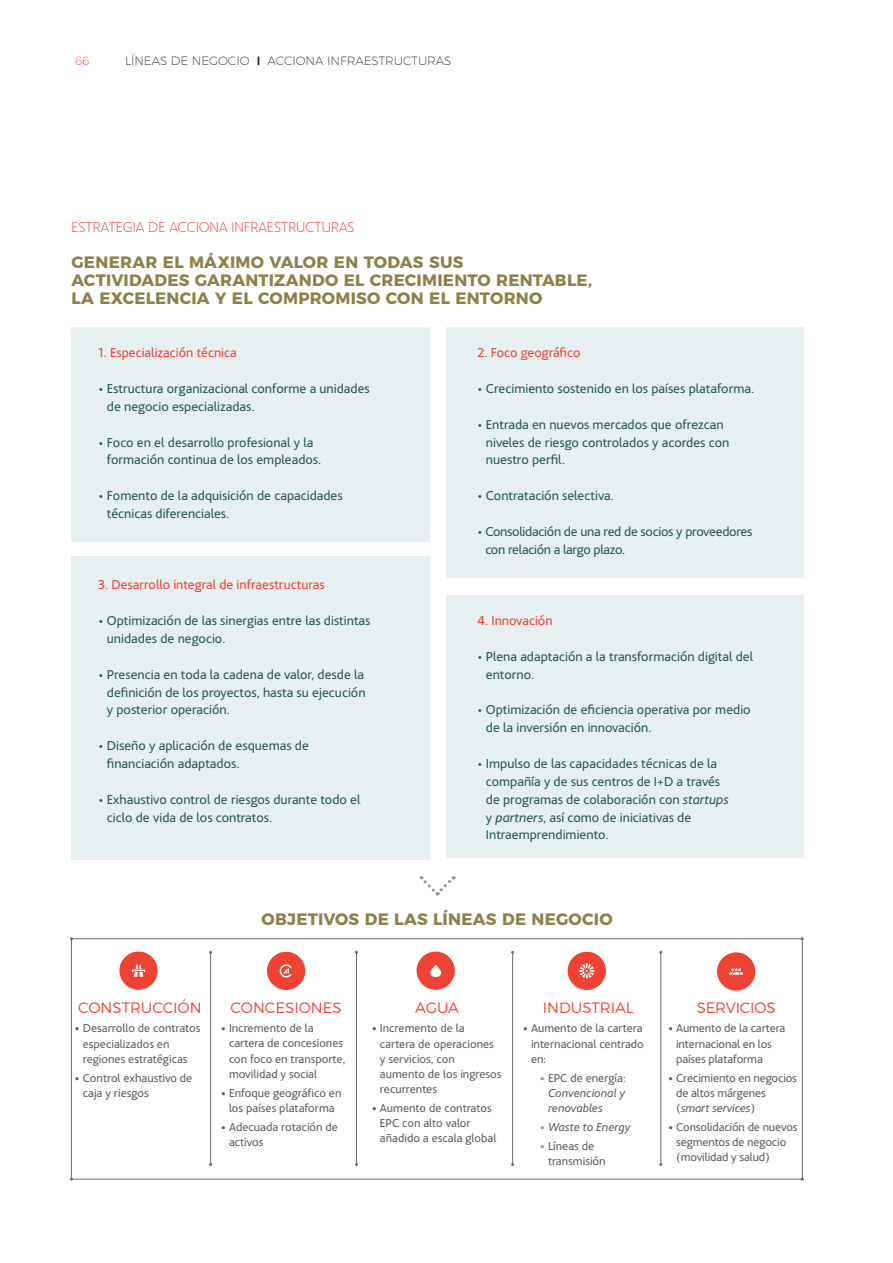
<style>
.page{position:relative;width:893px;height:1263px;background:#fff}
.page>*{position:absolute;margin:0;border:0;box-sizing:border-box;transform-origin:0 0}
.SUMARIO_2016{font:700 16.5px/18px "Montserrat";letter-spacing:.015em;color:#8c8249}
._61_SUBTITULO_TABLA{font:300 15px "Montserrat";color:#ee4234}
._03_LADILLO{font:300 15px "Acciona";color:#ee4234}
._02_TEXTO_GENERAL{font:13.5px/17.9px "Acciona";color:#265958}
._03_LADILLO_2{font:13.5px "Acciona";color:#ee4234}
._02_TEXTO_GENERAL-2{font:13.5px/17.9px "Acciona";letter-spacing:-.02em;color:#265958}
._61_SUBTITULO_TABLA-2{font:12px/15px "Acciona";color:#5a5e5f}
._61_SUBTITULO_TABLA-3{font:italic 12px/15px "Acciona";color:#5a5e5f;text-align:justify}
.t1{font:200 12px "Montserrat";color:#231f20}
.t2{font:200 12px "Montserrat";color:#ee4234}
.s1{font-weight:500}
.s2{font-style:italic}
.s3{font-family:"Montserrat";font-weight:700}
.s4{font-family:"Montserrat";font-weight:700;font-style:normal;color:#a29965}
.s5{font-style:normal}
.s6{font-family:"Montserrat";font-weight:700;color:#a29965}
</style>
<div class="page">
<div style="left:71px;top:327px;width:358px;height:214px;background:#e7f0f0"></div>
<div style="left:71px;top:556px;width:358px;height:304px;background:#e7f0f0"></div>
<div style="left:446px;top:327px;width:358px;height:250px;background:#e7f0f0"></div>
<div style="left:446px;top:595px;width:358px;height:262px;background:#e7f0f0"></div>
<hr style="left:210px;top:952px;width:1px;height:212px;background:#6c6d70">
<hr style="left:71px;top:939px;width:1px;height:240px;background:#6c6d70">
<hr style="left:802px;top:939px;width:1px;height:240px;background:#6c6d70">
<hr style="left:356px;top:952px;width:1px;height:212px;background:#6c6d70">
<hr style="left:512px;top:952px;width:1px;height:212px;background:#6c6d70">
<hr style="left:660px;top:952px;width:1px;height:212px;background:#6c6d70">
<svg style="left:119px;top:951px;width:39px;height:39px"></svg>
<svg style="left:417px;top:951px;width:38px;height:39px"></svg>
<svg style="left:267px;top:952px;width:38px;height:38px"></svg>
<svg style="left:568px;top:952px;width:38px;height:38px"></svg>
<svg style="left:717px;top:952px;width:38px;height:39px"></svg>
<hr style="left:72px;top:1179px;width:730px;height:1px;background:#6c6d70">
<hr style="left:72px;top:938px;width:730px;height:1px;background:#6c6d70">
<svg style="left:421px;top:876px;width:35px;height:20px"></svg>
<p class="t2" style="left:75px;top:52px;width:16px">66</p>
<p class="t1" style="left:125px;top:52px;width:328px">LÍNEAS DE NEGOCIO <span class="s1">I</span> ACCIONA INFRAESTRUCTURAS</p>
<p class="_03_LADILLO" style="left:71px;top:217px;width:285px">ESTRATEGIA DE ACCIONA INFRAESTRUCTURAS</p>
<p class="SUMARIO_2016" style="left:71px;top:252px;width:522px">GENERAR EL MÁXIMO VALOR EN TODAS SUS<br>ACTIVIDADES GARANTIZANDO EL CRECIMIENTO RENTABLE,<br>LA EXCELENCIA Y EL COMPROMISO CON EL ENTORNO</p>
<p class="_03_LADILLO_2" style="left:99px;top:342px;width:140px">1. Especialización técnica</p>
<p class="_02_TEXTO_GENERAL" style="left:107px;top:378px;width:264px;text-indent:-8px">• Estructura organizacional conforme a unidades de negocio especializadas.</p>
<p class="_02_TEXTO_GENERAL" style="left:107px;top:432px;width:216px;text-indent:-8px">• Foco en el desarrollo profesional y la formación continua de los empleados.</p>
<p class="_02_TEXTO_GENERAL" style="left:107px;top:485px;width:237px;text-indent:-8px">• Fomento de la adquisición de capacidades técnicas diferenciales.</p>
<p class="_03_LADILLO_2" style="left:99px;top:574px;width:228px">3. Desarrollo integral de infraestructuras</p>
<p class="_02_TEXTO_GENERAL" style="left:107px;top:610px;width:265px;text-indent:-8px">• Optimización de las sinergias entre las distintas unidades de negocio.</p>
<p class="_02_TEXTO_GENERAL" style="left:107px;top:664px;width:260px;text-align:justify;text-indent:-8px">• Presencia en toda la cadena de valor, desde la definición de los proyectos, hasta su ejecución y posterior operación.</p>
<p class="_02_TEXTO_GENERAL" style="left:107px;top:735px;width:204px;text-indent:-8px">• Diseño y aplicación de esquemas de financiación adaptados.</p>
<p class="_02_TEXTO_GENERAL" style="left:107px;top:789px;width:255px;text-indent:-8px">• Exhaustivo control de riesgos durante todo el ciclo de vida de los contratos.</p>
<p class="_03_LADILLO_2" style="left:478px;top:342px;width:104px">2. Foco geográfico</p>
<p class="_02_TEXTO_GENERAL" style="left:478px;top:378px;width:278px">• Crecimiento sostenido en los países plataforma.</p>
<p class="_02_TEXTO_GENERAL" style="left:486px;top:414px;width:245px;text-indent:-8px">• Entrada en nuevos mercados que ofrezcan niveles de riesgo controlados y acordes con nuestro perfil.</p>
<p class="_02_TEXTO_GENERAL" style="left:478px;top:485px;width:138px">• Contratación selectiva.</p>
<p class="_02_TEXTO_GENERAL-2" style="left:485px;top:521px;width:269px;text-indent:-8px">• Consolidación de una red de socios y proveedores con relación a largo plazo.</p>
<p class="_03_LADILLO_2" style="left:478px;top:610px;width:76px">4. Innovación</p>
<p class="_02_TEXTO_GENERAL" style="left:486px;top:646px;width:269px;text-indent:-8px">• Plena adaptación a la transformación digital del entorno.</p>
<p class="_02_TEXTO_GENERAL" style="left:486px;top:700px;width:266px;text-indent:-8px">• Optimización de eficiencia operativa por medio de la inversión en innovación.</p>
<p class="_02_TEXTO_GENERAL" style="left:486px;top:753px;width:244px;text-indent:-8px">• Impulso de las capacidades técnicas de la compañía y de sus centros de I+D a través de programas de colaboración con <span class="s2">startups </span>y <span class="s2">partners</span>, así como de iniciativas de Intraemprendimiento.</p>
<p class="SUMARIO_2016" style="left:262px;top:909px;width:353px">OBJETIVOS DE LAS LÍNEAS DE NEGOCIO</p>
<p class="_61_SUBTITULO_TABLA" style="left:78px;top:996px;width:125px">CONSTRUCCIÓN</p>
<p class="_61_SUBTITULO_TABLA-2" style="left:83px;top:1020px;width:119px;text-indent:-8px"><span class="s3">•</span> Desarrollo de contratos especializados en regiones estratégicas</p>
<p class="_61_SUBTITULO_TABLA-2" style="left:83px;top:1069px;width:111px;text-indent:-8px"><span class="s3">•</span> Control exhaustivo de caja y riesgos</p>
<p class="_61_SUBTITULO_TABLA" style="left:231px;top:996px;width:113px">CONCESIONES</p>
<p class="_61_SUBTITULO_TABLA-2" style="left:229px;top:1020px;width:118px;text-indent:-8px"><span class="s3">•</span> Incremento de la cartera de concesiones con foco en transporte, movilidad y social</p>
<p class="_61_SUBTITULO_TABLA-2" style="left:221px;top:1084px;width:122px;text-align:center"><span class="s3">•</span> Enfoque geográfico en los países plataforma</p>
<p class="_61_SUBTITULO_TABLA-2" style="left:229px;top:1118px;width:110px;text-indent:-8px"><span class="s3">•</span> Adecuada rotación de activos</p>
<p class="_61_SUBTITULO_TABLA" style="left:415px;top:996px;width:45px">AGUA</p>
<p class="_61_SUBTITULO_TABLA-2" style="left:380px;top:1020px;width:123px;text-indent:-8px"><span class="s3">•</span> Incremento de la cartera de operaciones y servicios, con aumento de los ingresos recurrentes</p>
<p class="_61_SUBTITULO_TABLA-2" style="left:380px;top:1099px;width:118px;text-indent:-8px"><span class="s3">•</span> Aumento de contratos<br>EPC con alto valor añadido a escala global</p>
<p class="_61_SUBTITULO_TABLA" style="left:543px;top:996px;width:92px">INDUSTRIAL</p>
<p class="_61_SUBTITULO_TABLA-2" style="left:531px;top:1020px;width:114px;text-align:justify;text-indent:-8px"><span class="s3">•</span> Aumento de la cartera internacional centrado en:</p>
<p class="_61_SUBTITULO_TABLA-3" style="left:548px;top:1069px;width:79px;text-indent:-8px"><span class="s4">•</span> <span class="s5">EPC de energía:<br></span>Convencional y renovables</p>
<p class="_61_SUBTITULO_TABLA-3" style="left:540px;top:1118px;width:91px"><span class="s4">•</span> Waste to Energy</p>
<p class="_61_SUBTITULO_TABLA-2" style="left:548px;top:1138px;width:59px;text-indent:-8px"><span class="s6">•</span> Líneas de transmisión</p>
<p class="_61_SUBTITULO_TABLA" style="left:697px;top:996px;width:81px">SERVICIOS</p>
<p class="_61_SUBTITULO_TABLA-2" style="left:676px;top:1020px;width:111px;text-indent:-7px"><span class="s3">•</span> Aumento de la cartera internacional en los países plataforma</p>
<p class="_61_SUBTITULO_TABLA-2" style="left:676px;top:1069px;width:122px;text-indent:-7px"><span class="s3">•</span> Crecimiento en negocios de altos márgenes (<span class="s2">smart services</span>)</p>
<p class="_61_SUBTITULO_TABLA-2" style="left:676px;top:1118px;width:123px;text-indent:-7px"><span class="s3">•</span> Consolidación de nuevos segmentos de negocio (movilidad y salud)</p>
</div>
